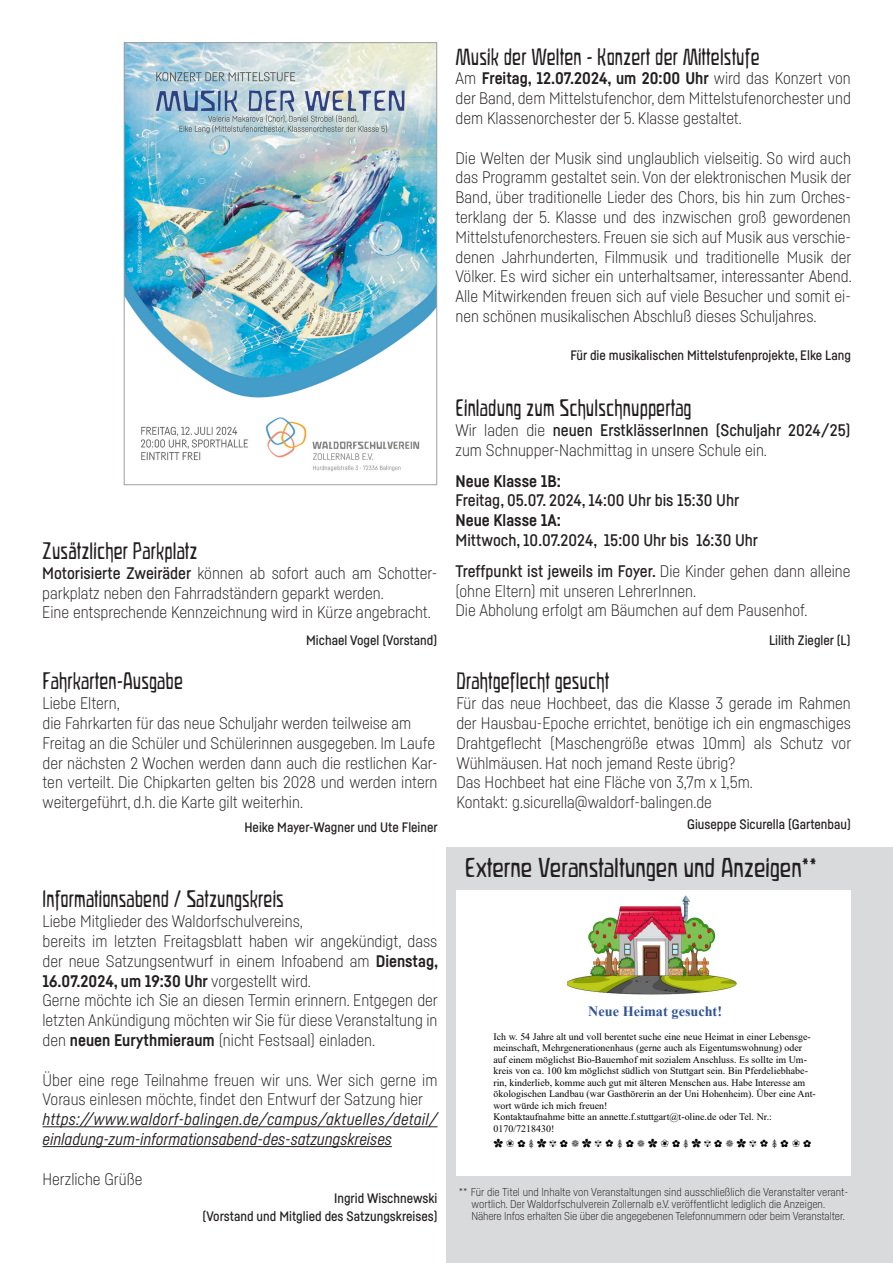
<style>
.page{position:relative;width:893px;height:1263px;background:#fff}
.page>*{position:absolute;margin:0;border:0;box-sizing:border-box;transform-origin:0 0}
.t1{font:24px "Waldorfschmal";color:#231f20;scale:1.12 1}
.FB_Überschrift{font:21px "Waldorfschmal";letter-spacing:.01em;color:#231f20}
.FB_Fließtext{font:300 16.5px/19.8px "Fabrikat";color:#231f20;text-align:justify}
.FB_Fließtext-2{font:italic 16.5px/19.8px "Fabrikat";color:#231f20}
.FB_Fließtext-3{font:500 16.5px "Fabrikat";color:#231f20}
.FB_Fließtext-4{font:700 16.5px "Fabrikat";color:#231f20}
.t2{font:700 14.25px "Times New Roman";color:#2f5496}
.FB_Absender{font:500 13.5px "Fabrikat";color:#231f20}
.t3{font:300 11.25px/12px "Fabrikat";color:#231f20}
.t4{font:9.9px/11.6px "Times New Roman";color:#000}
.t5{font:9.9px "Arial Unicode MS";color:#000}
.t6{font:5.7px/6.6px "Times New Roman";color:#000}
.s1{font-weight:500}
.s2{font-weight:700}
.s3{font-family:"Yu Gothic";font-weight:500}
.s4{font-family:"Tahoma"}
.s5{font-family:"MS UI Gothic"}
</style>
<div class="page">
<div style="left:446px;top:848px;width:447px;height:415px;background:#d9dadc"></div>
<div style="left:456px;top:890px;width:394px;height:286px;background:#fff"></div>
<hr style="left:43px;top:1126px;width:394px;height:1px;background:#231f20">
<hr style="left:43px;top:1146px;width:349px;height:1px;background:#231f20">
<img style="left:126px;top:45px;width:309px;height:427px">
<div style="left:124px;top:43px;width:313px;height:442px;border:1px solid #9d9fa2"></div>
<img style="left:567px;top:895px;width:171px;height:100px">
<p class="FB_Überschrift" style="left:42px;top:538px;width:157px">Zusätzlicher Parkplatz</p>
<p class="FB_Fließtext" style="left:42px;top:563px;width:396px"><span class="s1">Motorisierte Zweiräder</span> können ab sofort auch am Schotter&shy;parkplatz neben den Fahrradständern geparkt werden.</p>
<p class="FB_Fließtext" style="left:42px;top:602px;width:390px">Eine entsprechende Kennzeichnung wird in Kürze angebracht.</p>
<p class="FB_Absender" style="left:306px;top:632px;width:132px">Michael Vogel (Vorstand)</p>
<p class="FB_Überschrift" style="left:43px;top:669px;width:142px">Fahrkarten-Ausgabe</p>
<p class="FB_Fließtext" style="left:43px;top:693px;width:79px">Liebe Eltern,</p>
<p class="FB_Fließtext" style="left:43px;top:713px;width:370px">die Fahrkarten für das neue Schuljahr werden teilweise am</p>
<p class="FB_Fließtext" style="left:43px;top:732px;width:394px">Freitag an die Schüler und Schülerinnen ausgegeben. Im Laufe</p>
<p class="FB_Fließtext" style="left:43px;top:752px;width:396px">der nächsten 2 Wochen werden dann auch die restlichen Kar&shy;ten verteilt. Die Chipkarten gelten bis 2028 und werden intern weitergeführt, d.h. die Karte gilt weiterhin.</p>
<p class="FB_Absender" style="left:244px;top:819px;width:195px">Heike Mayer-Wagner und Ute Fleiner</p>
<p class="FB_Überschrift" style="left:43px;top:887px;width:243px">Informationsabend / Satzungskreis</p>
<p class="FB_Fließtext" style="left:43px;top:911px;width:262px">Liebe Mitglieder des Waldorfschulvereins,</p>
<p class="FB_Fließtext" style="left:43px;top:931px;width:397px">bereits im letzten Freitagsblatt haben wir angekündigt, dass der neue Satzungsentwurf in einem Infoabend am <span class="s2">Dienstag, 16.07.2024, um 19:30 Uhr</span> vorgestellt wird.</p>
<p class="FB_Fließtext" style="left:43px;top:990px;width:397px">Gerne möchte ich Sie an diesen Termin erinnern. Entgegen der letzten Ankündigung möchten wir Sie für diese Veranstaltung in den <span class="s2">neuen Eurythmieraum</span> (nicht Festsaal) einladen.</p>
<p class="FB_Fließtext" style="left:43px;top:1069px;width:396px">Über eine rege Teilnahme freuen wir uns. Wer sich gerne im<br>Voraus einlesen möchte, findet den Entwurf der Satzung hier</p>
<p class="FB_Fließtext-2" style="left:43px;top:1109px;width:397px">https://www.waldorf-balingen.de/campus/aktuelles/detail/ einladung-zum-informationsabend-des-satzungskreises</p>
<p class="FB_Fließtext" style="left:43px;top:1168px;width:101px">Herzliche Grüße</p>
<p class="FB_Absender" style="left:334px;top:1189px;width:105px">Ingrid Wischnewski</p>
<p class="FB_Absender" style="left:203px;top:1207px;width:236px">(Vorstand und Mitglied des Satzungskreises)</p>
<p class="FB_Überschrift" style="left:455px;top:44px;width:306px">Musik der Welten - Konzert der Mittelstufe</p>
<p class="FB_Fließtext" style="left:455px;top:68px;width:397px">Am <span class="s2">Freitag, 12.07.2024, um 20:00 Uhr</span> wird das Konzert von der Band, dem Mittelstufenchor, dem Mittelstufenorchester und dem Klassenorchester der 5. Klasse gestaltet.</p>
<p class="FB_Fließtext" style="left:455px;top:147px;width:398px">Die Welten der Musik sind unglaublich vielseitig. So wird auch das Programm gestaltet sein. Von der elektronischen Musik der Band, über traditionelle Lieder des Chors, bis hin zum Orches&shy;terklang der 5. Klasse und des inzwischen groß gewordenen Mittelstufenorchesters. Freuen sie sich auf Musik aus verschie&shy;denen Jahrhunderten, Filmmusik und traditionelle Musik der Völker. Es wird sicher ein unterhaltsamer, interessanter Abend.<br>Alle Mitwirkenden freuen sich auf viele Besucher und somit ei&shy;nen schönen musikalischen Abschluß dieses Schuljahres.</p>
<p class="FB_Absender" style="left:570px;top:347px;width:282px">Für die musikalischen Mittelstufenprojekte, Elke Lang</p>
<p class="FB_Überschrift" style="left:455px;top:396px;width:237px">Einladung zum Schulschnuppertag</p>
<p class="FB_Fließtext" style="left:455px;top:420px;width:396px">Wir laden die <span class="s1">neuen ErstklässerInnen (Schuljahr 2024/25) </span>zum Schnupper-Nachmittag in unsere Schule ein.</p>
<p class="FB_Fließtext-4" style="left:455px;top:471px;width:107px">Neue Klasse 1B:</p>
<p class="FB_Fließtext-3" style="left:455px;top:491px;width:285px">Freitag, 05.07. 2024, 14:00 Uhr bis 15:30 Uhr</p>
<p class="FB_Fließtext-4" style="left:455px;top:510px;width:107px">Neue Klasse 1A:</p>
<p class="FB_Fließtext-3" style="left:455px;top:530px;width:304px">Mittwoch, 10.07.2024, 15:00 Uhr bis 16:30 Uhr</p>
<p class="FB_Fließtext" style="left:455px;top:560px;width:396px"><span class="s1">Treffpunkt ist jeweils im Foyer.</span> Die Kinder gehen dann alleine (ohne Eltern) mit unseren LehrerInnen.</p>
<p class="FB_Fließtext" style="left:455px;top:600px;width:353px">Die Abholung erfolgt am Bäumchen auf dem Pausenhof.</p>
<p class="FB_Absender" style="left:769px;top:632px;width:83px">Lilith Ziegler (L)</p>
<p class="FB_Überschrift" style="left:456px;top:669px;width:154px">Drahtgeflecht gesucht</p>
<p class="FB_Fließtext" style="left:456px;top:693px;width:396px">Für das neue Hochbeet, das die Klasse 3 gerade im Rahmen der Hausbau-Epoche errichtet, benötige ich ein engmaschiges Drahtgeflecht (Maschengröße etwas 10mm) als Schutz vor Wühlmäusen. Hat noch jemand Reste übrig?</p>
<p class="FB_Fließtext" style="left:456px;top:772px;width:298px">Das Hochbeet hat eine Fläche von 3,7m x 1,5m.</p>
<p class="FB_Fließtext" style="left:456px;top:792px;width:257px">Kontakt: g.sicurella@waldorf-balingen.de</p>
<p class="FB_Absender" style="left:687px;top:816px;width:165px">Giuseppe Sicurella (Gartenbau)</p>
<p class="t1" style="left:465px;top:853px;width:316px">Externe Veranstaltungen und Anzeigen**</p>
<p class="t2" style="left:588px;top:1001px;width:135px">Neue Heimat gesucht!</p>
<p class="t4" style="left:493px;top:1030px;width:324px">Ich w. 54 Jahre alt und voll berentet suche eine neue Heimat in einer Lebensge&shy;meinschaft, Mehrgenerationenhaus (gerne auch als Eigentumswohnung) oder auf einem möglichst Bio-Bauernhof mit sozialem Anschluss. Es sollte im Um&shy;kreis von ca. 100 km möglichst südlich von Stuttgart sein. Bin Pferdeliebhabe&shy;rin, kinderlieb, komme auch gut mit älteren Menschen aus. Habe Interesse am ökologischen Landbau (war Gasthörerin an der Uni Hohenheim). Über eine Ant&shy;wort würde ich mich freuen!<br>Kontaktaufnahme bitte an annette.f.stuttgart@t-oline.de oder Tel. Nr.:<br>0170/7218430!</p>
<p class="t5" style="left:493px;top:1136px;width:320px"><span class="s3">✿</span>❀✿<span class="s4">⸙</span><span class="s3">✿</span>✾✿❁<span class="s3">✿</span>✾<span class="s5">✿</span><span class="s4">⸙</span>✿❁<span class="s3">✿</span>❀✿<span class="s4">⸙</span><span class="s3">✿</span>✾✿❁<span class="s3">✿</span>✾<span class="s5">✿</span><span class="s4">⸙</span>✿❀✿</p>
<p class="t6" style="left:563px;top:1034px;width:181px">kreis von ca. 100 km möglichst südlich von Stuttgart sein. Bin Pferdeliebhabe-</p>
<p class="t6" style="left:563px;top:1047px;width:185px">ökologischen Landbau (war Gasthörerin an der Uni Hohenheim). Über eine Ant&shy;wort würde ich mich freuen!<br>Kontaktaufnahme bitte an annette.f.stuttgart@t-oline.de oder Tel. Nr.:<br>0170/7218430!</p>
<p class="t3" style="left:472px;top:1186px;width:378px;text-indent:-13px">** Für die Titel und Inhalte von Veranstaltungen sind ausschließlich die Veranstalter verant&shy;wortlich. Der Waldorfschulverein Zollernalb e.V. veröffentlicht lediglich die Anzeigen.</p>
<p class="t3" style="left:471px;top:1210px;width:375px">Nähere Infos erhalten Sie über die angegebenen Telefonnummern oder beim Veranstalter.</p>
</div>
